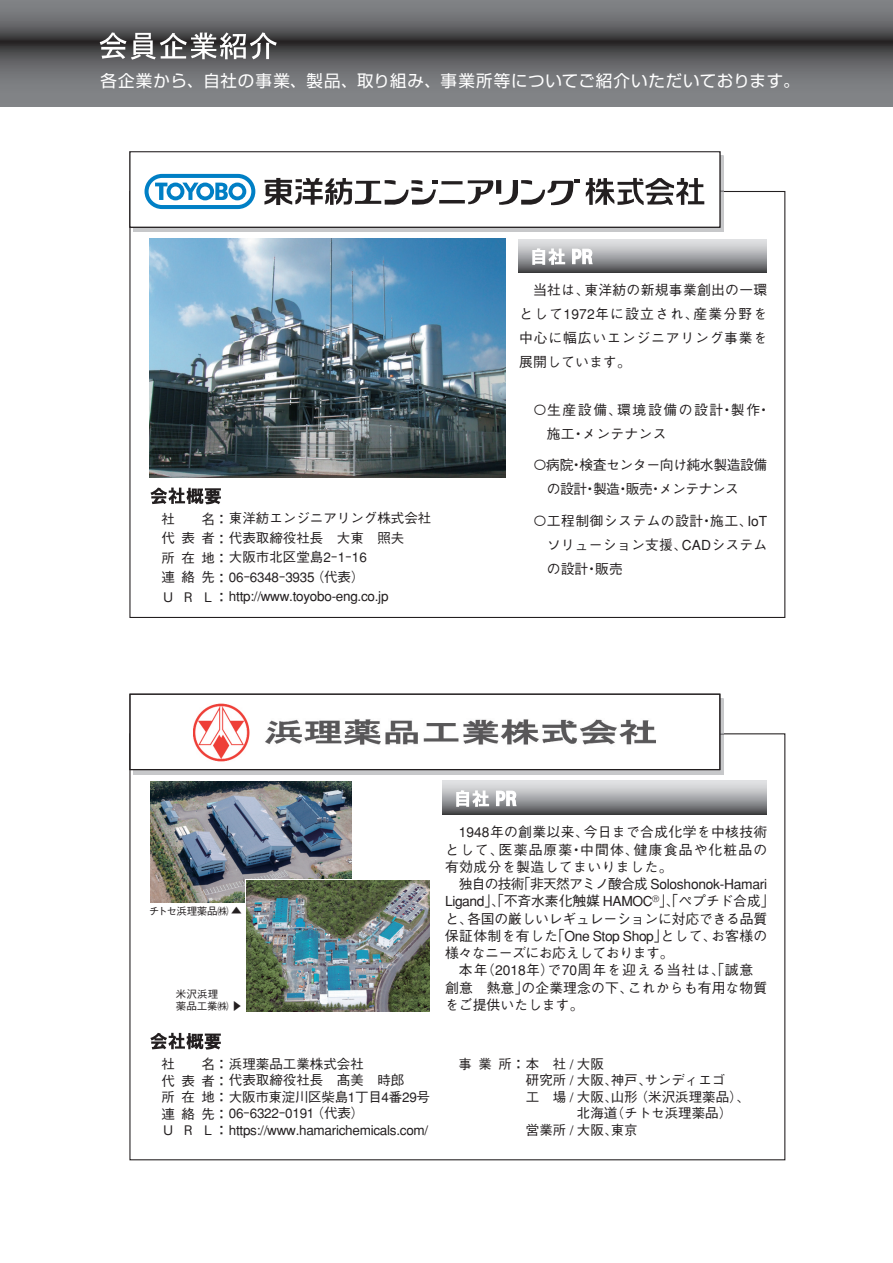
<style>
.page{position:relative;width:893px;height:1263px;background:#fff}
.page>*{position:absolute;margin:0;border:0;box-sizing:border-box;transform-origin:0 0}
.t1{font:16.5px "Shin Go Pro";letter-spacing:.05em;color:#fff}
.t2{font:500 13.8px/24px "Gothic BBB";letter-spacing:.01em;color:#231f20;text-align:justify}
.t3{font:500 13.8px/24px "Gothic BBB";letter-spacing:-.03em;color:#231f20}
.t4{font:500 13.8px "Gothic BBB";letter-spacing:-.02em;color:#231f20}
.t5{font:500 13.8px "Gothic BBB";letter-spacing:.075em;color:#231f20}
.t6{font:500 13.8px/24px "Gothic BBB";letter-spacing:.115em;color:#231f20}
.t7{font:500 13.8px "Gothic BBB";letter-spacing:-.015em;color:#231f20}
.t8{font:500 13.8px "Gothic BBB";letter-spacing:.08em;color:#231f20}
.t9{font:500 13.8px "Gothic BBB";letter-spacing:.03em;color:#231f20}
.t10{font:500 13.5px/19.5px "Gothic BBB";color:#231f20}
.t11{font:500 13.5px/16.5px "Gothic BBB";letter-spacing:-.02em;color:#231f20}
.t12{font:500 10.5px/12px "Gothic BBB";letter-spacing:-.015em;color:#231f20}
.t13{font:500 10.5px "Gothic BBB";letter-spacing:-.035em;color:#231f20}
.t14{font:10.5px "Koz Go Pr 6 N";color:#231f20}
.s1{font-family:"Koz Go Pr 6 N";font-weight:400}
</style>
<div class="page">
<img style="left:133px;top:698px;width:591px;height:76px">
<div style="left:133px;top:156px;width:591px;height:76px;background:#c7c8ca"></div>
<div style="left:130px;top:694px;width:590px;height:76px;background:#fff"></div>
<div style="left:129px;top:693px;width:591px;height:77px;border:1px solid #231f20"></div>
<svg style="left:505px;top:250px;width:1px;height:15px"></svg>
<div style="left:130px;top:152px;width:590px;height:75px;background:#fff"></div>
<div style="left:129px;top:151px;width:591px;height:77px;border:1px solid #231f20"></div>
<svg style="left:0;top:0;width:893px;height:106px;background:#696a6d"></svg>
<svg style="left:443px;top:781px;width:323px;height:34px;background:#9e9fa1"></svg>
<svg style="left:518px;top:239px;width:248px;height:34px;background:#9e9fa2"></svg>
<svg style="left:150px;top:1033px;width:71px;height:16px"></svg>
<svg style="left:150px;top:488px;width:71px;height:16px"></svg>
<img style="left:150px;top:239px;width:355px;height:239px">
<svg style="left:456px;top:790px;width:33px;height:17px"></svg>
<svg style="left:496px;top:791px;width:20px;height:15px"></svg>
<svg style="left:100px;top:32px;width:177px;height:28px"></svg>
<svg style="left:532px;top:248px;width:33px;height:17px"></svg>
<svg style="left:572px;top:249px;width:20px;height:15px"></svg>
<svg style="left:145px;top:174px;width:110px;height:35px"></svg>
<svg style="left:586px;top:178px;width:118px;height:27px"></svg>
<hr style="left:439px;top:200px;width:26px;height:3px;background:#231f20">
<hr style="left:441px;top:181px;width:21px;height:3px;background:#231f20">
<svg style="left:468px;top:180px;width:112px;height:26px"></svg>
<svg style="left:264px;top:178px;width:174px;height:27px"></svg>
<img style="left:193px;top:703px;width:463px;height:59px">
<img style="left:150px;top:781px;width:202px;height:121px">
<img style="left:246px;top:880px;width:183px;height:131px">
<p class="t1" style="left:101px;top:67px;width:701px">各企業から、自社の事業、製品、取り組み、事業所等についてご紹介いただいております。</p>
<p class="t10" style="left:162px;top:509px;width:271px;text-indent:40px">名：東洋紡エンジニアリング株式会社代表者：代表取締役社長　大東　照夫<br>所在地：大阪市北区堂島2‐1‐16<br>連絡先：06‐6348‐3935（代表）<br>ＵＲＬ：http://www.toyobo-eng.co.jp</p>
<p class="t10" style="left:162px;top:510px;width:15px">社</p>
<p class="t2" style="left:519px;top:278px;width:250px;text-indent:14px">当社は、東洋紡の新規事業創出の一環として1972年に設立され、産業分野を中心に幅広いエンジニアリング事業を展開しています。</p>
<p class="t6" style="left:547px;top:398px;width:225px;text-indent:-14px">〇生産設備、環境設備の設計・製作・施工・メンテナンス</p>
<p class="t3" style="left:547px;top:454px;width:222px;text-indent:-14px">〇病院・検査センター向け純水製造設備の設計・製造・販売・メンテナンス</p>
<p class="t2" style="left:547px;top:509px;width:222px;text-indent:-14px">〇工程制御システムの設計・施工、IoTソリューション支援、CADシステムの設計・販売</p>
<p class="t13" style="left:149px;top:905px;width:81px">チトセ浜理薬品㈱</p>
<p class="t14" style="left:231px;top:916px;width:12px;rotate:-90deg">▶</p>
<p class="t12" style="left:176px;top:988px;width:67px">米沢浜理<br>薬品工業㈱ <span class="s1">▶</span></p>
<p class="t2" style="left:459px;top:821px;width:310px">1948年の創業以来、今日まで合成化学を中核技術</p>
<p class="t8" style="left:445px;top:841px;width:324px">として、医薬品原薬・中間体、健康食品や化粧品の</p>
<p class="t9" style="left:445px;top:859px;width:229px">有効成分を製造してまいりました。</p>
<p class="t4" style="left:459px;top:876px;width:310px">独自の技術「非天然アミノ酸合成 Soloshonok-Hamari</p>
<p class="t2" style="left:445px;top:890px;width:331px">Ligand」、「不斉水素化触媒 HAMOC<sup>®</sup>」、「ペプチド合成」</p>
<p class="t7" style="left:445px;top:910px;width:324px">と、各国の厳しいレギュレーションに対応できる品質</p>
<p class="t2" style="left:445px;top:924px;width:324px">保証体制を有した「One Stop Shop」として、お客様の</p>
<p class="t3" style="left:445px;top:941px;width:230px">様々なニーズにお応えしております。</p>
<p class="t5" style="left:459px;top:962px;width:310px">本年（2018年）で70周年を迎える当社は、「誠意　</p>
<p class="t2" style="left:445px;top:976px;width:324px">創意　熱意」の企業理念の下、これからも有用な物質</p>
<p class="t2" style="left:445px;top:993px;width:140px">をご提供いたします。</p>
<p class="t11" style="left:162px;top:1056px;width:270px;text-indent:40px">名：浜理薬品工業株式会社<br>代表者：代表取締役社長　髙美　時郎<br>所在地：大阪市東淀川区柴島1丁目4番29号連絡先：06‐6322‐0191 （代表）<br>ＵＲＬ：https://www.hamarichemicals.com/</p>
<p class="t10" style="left:459px;top:1054px;width:174px">事業所 本　社 / 大阪　　</p>
<p class="t10" style="left:162px;top:1055px;width:15px">社</p>
<p class="t10" style="left:512px;top:1055px;width:15px">：</p>
<p class="t10" style="left:526px;top:1071px;width:201px">研究所 / 大阪、神戸、サンディエゴ</p>
<p class="t10" style="left:526px;top:1087px;width:225px">工　場 / 大阪、山形（米沢浜理薬品）、</p>
<p class="t10" style="left:577px;top:1104px;width:157px">北海道（チトセ浜理薬品）</p>
<p class="t10" style="left:526px;top:1120px;width:113px">営業所 / 大阪、東京</p>
</div>
